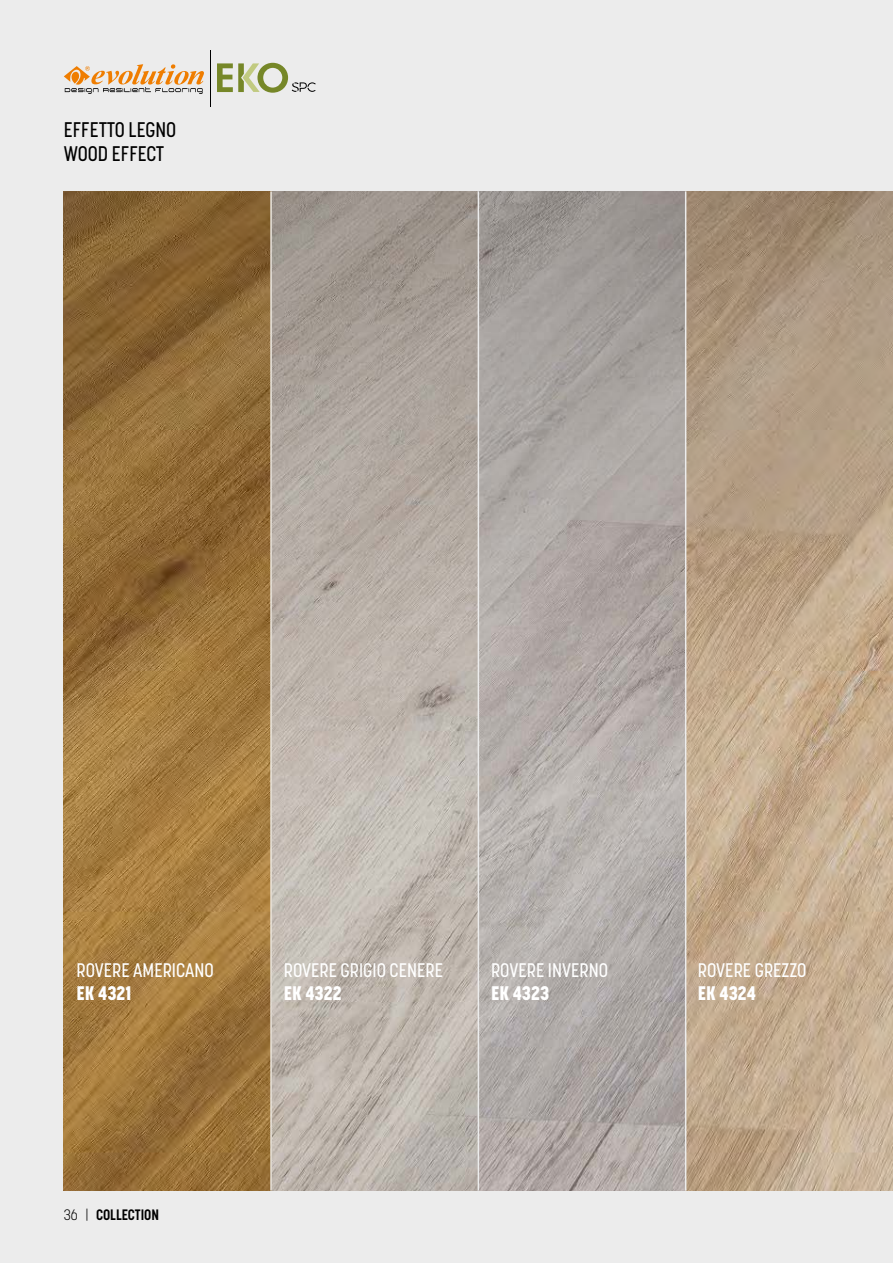
<style>
.page{position:relative;width:893px;height:1263px;background:#ececec}
.page>*{position:absolute;margin:0;border:0;box-sizing:border-box;transform-origin:0 0}
.t1{font:500 21px/24px "Korolev Condensed";color:#000}
.t2{font:500 19.5px "Korolev Condensed";color:#fff}
.t3{font:800 19.5px "Korolev Condensed";color:#fff}
.t4{font:700 15px "Korolev Condensed";color:#000}
.s1{font-weight:300}
</style>
<div class="page">
<img style="left:64px;top:191px;width:829px;height:1000px">
<hr style="left:270px;top:191px;width:2px;height:1000px;background:#ececec">
<hr style="left:478px;top:191px;width:1px;height:1000px;background:#ececec">
<hr style="left:685px;top:191px;width:1px;height:1000px;background:#ececec">
<svg style="left:217px;top:63px;width:99px;height:30px"></svg>
<svg style="left:64px;top:64px;width:140px;height:30px"></svg>
<hr style="left:210px;top:50px;width:1px;height:57px;background:#000">
<p class="t1" style="left:64px;top:117px;width:114px">EFFETTO LEGNO<br>WOOD EFFECT</p>
<p class="t2" style="left:77px;top:958px;width:139px">ROVERE AMERICANO</p>
<p class="t3" style="left:77px;top:981px;width:56px">EK 4321</p>
<p class="t2" style="left:284px;top:958px;width:161px">ROVERE GRIGIO CENERE</p>
<p class="t3" style="left:284px;top:981px;width:59px">EK 4322</p>
<p class="t2" style="left:491px;top:958px;width:118px">ROVERE INVERNO</p>
<p class="t3" style="left:491px;top:981px;width:60px">EK 4323</p>
<p class="t4" style="left:64px;top:1206px;width:97px"><span class="s1">36 |</span> COLLECTION</p>
<p class="t2" style="left:698px;top:958px;width:110px">ROVERE GREZZO</p>
<p class="t3" style="left:698px;top:981px;width:60px">EK 4324</p>
</div>
